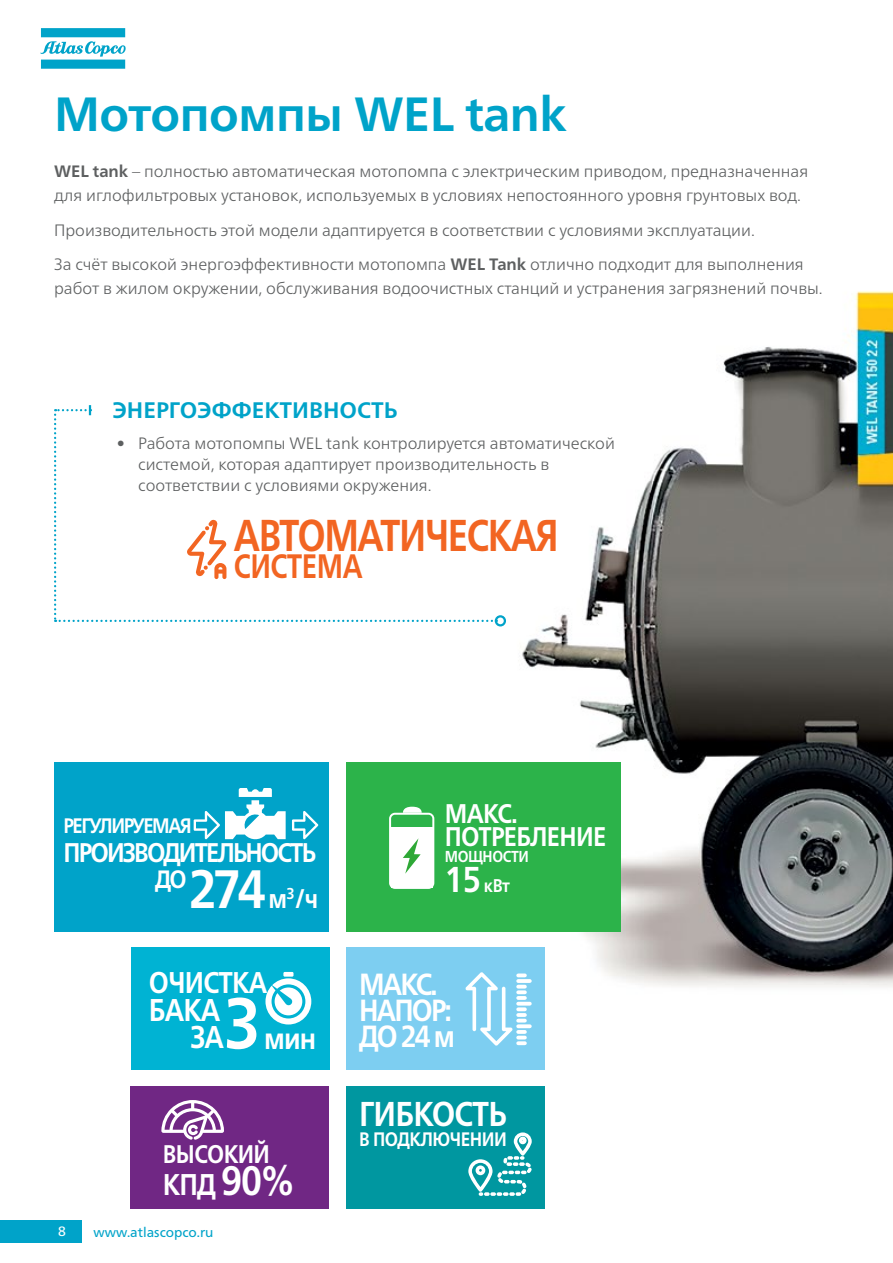
<style>
.page{position:relative;width:893px;height:1263px;background:#fff}
.page>*{position:absolute;margin:0;border:0;box-sizing:border-box;transform-origin:0 0}
.t1{font:700 71.7px "Neue Frutiger World";color:#fff;scale:.88 1}
.t2{font:700 54px "Neue Frutiger World";color:#fff;scale:.88 1}
.t3{font:700 48px "Neue Frutiger World";letter-spacing:-.01em;color:#00a3c9}
.t4{font:700 44.55px "Neue Frutiger World";letter-spacing:-.04em;color:#f26522;scale:.81 1}
.t5{font:700 34.5px "Neue Frutiger World";letter-spacing:-.03em;color:#fff;scale:.88 1}
.t6{font:700 33.9px "Neue Frutiger World";letter-spacing:-.02em;color:#f26522;scale:.81 1}
.t7{font:700 31.5px/27px "Neue Frutiger World";letter-spacing:-.035em;color:#fff;text-align:right;scale:.86 1}
.t8{font:700 30.6px/25.8px "Neue Frutiger World";letter-spacing:-.07em;color:#fff;scale:.88 1}
.t9{font:700 30px "Neue Frutiger World";letter-spacing:-.03em;color:#fff;scale:.86 1}
.t10{font:700 30px "Neue Frutiger World";letter-spacing:-.03em;color:#fff;scale:.88 1}
.t11{font:700 27px "Neue Frutiger World";letter-spacing:-.08em;color:#fff;scale:.88 1}
.t12{font:700 27px/22.5px "Neue Frutiger World";letter-spacing:-.03em;color:#fff;scale:.88 1}
.t13{font:700 25.5px "Neue Frutiger World";letter-spacing:-.03em;color:#fff;scale:.86 1}
.t14{font:700 25.05px "Neue Frutiger World";color:#fff;scale:.88 1}
.t15{font:700 22.5px "Neue Frutiger World";color:#00a3c9}
.t16{font:700 21px "Neue Frutiger World";letter-spacing:-.08em;color:#fff;scale:.88 1}
.t17{font:700 19.5px "Neue Frutiger World";letter-spacing:-.03em;color:#fff;scale:.88 1}
.t18{font:700 18.45px "Neue Frutiger World";color:#fff;scale:.88 1}
.t19{font:300 16.5px/21px "Neue Frutiger World";color:#5d5f60}
.t20{font:700 15.9px "Neue Frutiger World";letter-spacing:-.03em;color:#fff;scale:.88 1}
.t21{font:13.5px "Neue Frutiger World";color:#00a3c9}
.t22{font:13.5px "Neue Frutiger World";color:#fff}
.s1{font-weight:700}
.s2{font-size:27px}
.s3{font-size:41.1px}
.s4{font-size:36px}
</style>
<div class="page">
<svg style="left:41px;top:28px;width:85px;height:41px"></svg>
<div style="left:0;top:1220px;width:82px;height:23px;background:#00a3c9"></div>
<img style="left:357px;top:291px;width:536px;height:696px">
<div style="left:495px;top:615px;width:11px;height:11px;border:2px solid #00a3c9;border-radius:50%"></div>
<div style="left:346px;top:763px;width:275px;height:169px;background:#2cb34a"></div>
<div style="left:346px;top:948px;width:199px;height:122px;background:#7dcef1"></div>
<svg style="left:465px;top:972px;width:47px;height:74px"></svg>
<svg style="left:518px;top:1024px;width:12px;height:4px"></svg>
<svg style="left:518px;top:1030px;width:7px;height:15px"></svg>
<hr style="left:518px;top:979px;width:12px;height:4px;background:#fff">
<svg style="left:518px;top:973px;width:7px;height:4px"></svg>
<svg style="left:518px;top:985px;width:12px;height:37px"></svg>
<div style="left:54px;top:763px;width:275px;height:169px;background:#00a3c9"></div>
<svg style="left:194px;top:788px;width:92px;height:52px"></svg>
<svg style="left:292px;top:811px;width:26px;height:28px"></svg>
<div style="left:130px;top:1086px;width:199px;height:123px;background:#702784"></div>
<svg style="left:161px;top:1100px;width:63px;height:40px"></svg>
<div style="left:346px;top:1086px;width:199px;height:123px;background:#0097a0"></div>
<svg style="left:468px;top:1132px;width:64px;height:64px"></svg>
<div style="left:131px;top:948px;width:198px;height:122px;background:#00b3d3"></div>
<div style="left:283px;top:972px;width:10px;height:5px;background:#fff"></div>
<svg style="left:265px;top:978px;width:46px;height:46px"></svg>
<svg style="left:54px;top:405px;width:443px;height:217px"></svg>
<svg style="left:389px;top:807px;width:45px;height:82px"></svg>
<h3 class="t3" style="left:54px;top:72px;width:514px">Мотопомпы WEL tank</h3>
<p class="t19" style="left:54px;top:160px;width:756px;line-height:24px"><span class="s1">WEL tank</span> – полностью автоматическая мотопомпа с электрическим приводом, предназначенная для иглофильтровых установок, используемых в условиях непостоянного уровня грунтовых вод.</p>
<p class="t19" style="left:54px;top:213px;width:751px;line-height:34.3px">Производительность этой модели адаптируется в соответствии с условиями эксплуатации.<br>За счёт высокой энергоэффективности мотопомпа <span class="s1">WEL Tank</span> отлично подходит для выполнения</p>
<p class="t19" style="left:54px;top:278px;width:770px">работ в жилом окружении, обслуживания водоочистных станций и устранения загрязнений почвы.</p>
<h3 class="t15" style="left:113px;top:390px;width:286px">ЭНЕРГОЭФФЕКТИВНОСТЬ</h3>
<p class="t19" style="left:138px;top:433px;width:478px;text-indent:-21px">• Работа мотопомпы WEL tank контролируется автоматической системой, которая адаптирует производительность в соответствии с условиями окружения.</p>
<h3 class="t4" style="left:234px;top:496px;width:402px">АВТОМАТИЧЕСКАЯ</h3>
<h3 class="t6" style="left:234px;top:537px;width:161px">СИСТЕМА</h3>
<p class="t16" style="left:64px;top:807px;width:147px">РЕГУЛИРУЕМАЯ</p>
<h3 class="t11" style="left:64px;top:829px;width:288px">ПРОИЗВОДИТЕЛЬНОСТЬ</h3>
<h2 class="t2" style="left:189px;top:841px;width:149px">274 <span class="s2">м</span><sup>3</sup><span class="s2">/ч</span></h2>
<h3 class="t14" style="left:155px;top:857px;width:37px">ДО</h3>
<h3 class="t9" style="left:149px;top:956px;width:139px">ОЧИСТКА</h3>
<h3 class="t7" style="left:149px;top:996px;width:89px">БАКА<br>ЗА</h3>
<h1 class="t1" style="left:223px;top:960px;width:44px">3</h1>
<h3 class="t10" style="left:264px;top:1011px;width:61px">мин</h3>
<h3 class="t13" style="left:163px;top:1132px;width:126px">ВЫСОКИЙ</h3>
<h3 class="t9" style="left:163px;top:1158px;width:154px">КПД <span class="s3">90%</span></h3>
<p class="t22" style="left:58px;top:1221px;width:9px">8</p>
<p class="t21" style="left:94px;top:1221px;width:122px">www.atlascopco.ru</p>
<h3 class="t12" style="left:445px;top:802px;width:185px">МАКС.<br>ПОТРЕБЛЕНИЕ</h3>
<p class="t20" style="left:445px;top:842px;width:97px">МОЩНОСТИ</p>
<p class="t18" style="left:445px;top:869px;width:76px"><span class="s4">15</span> кВт</p>
<h3 class="t8" style="left:359px;top:971px;width:111px">МАКС.<br>НАПОР:<br>ДО 24 м</h3>
<h3 class="t5" style="left:359px;top:1084px;width:169px">ГИБКОСТЬ</h3>
<p class="t17" style="left:359px;top:1122px;width:170px">В ПОДКЛЮЧЕНИИ</p>
</div>
